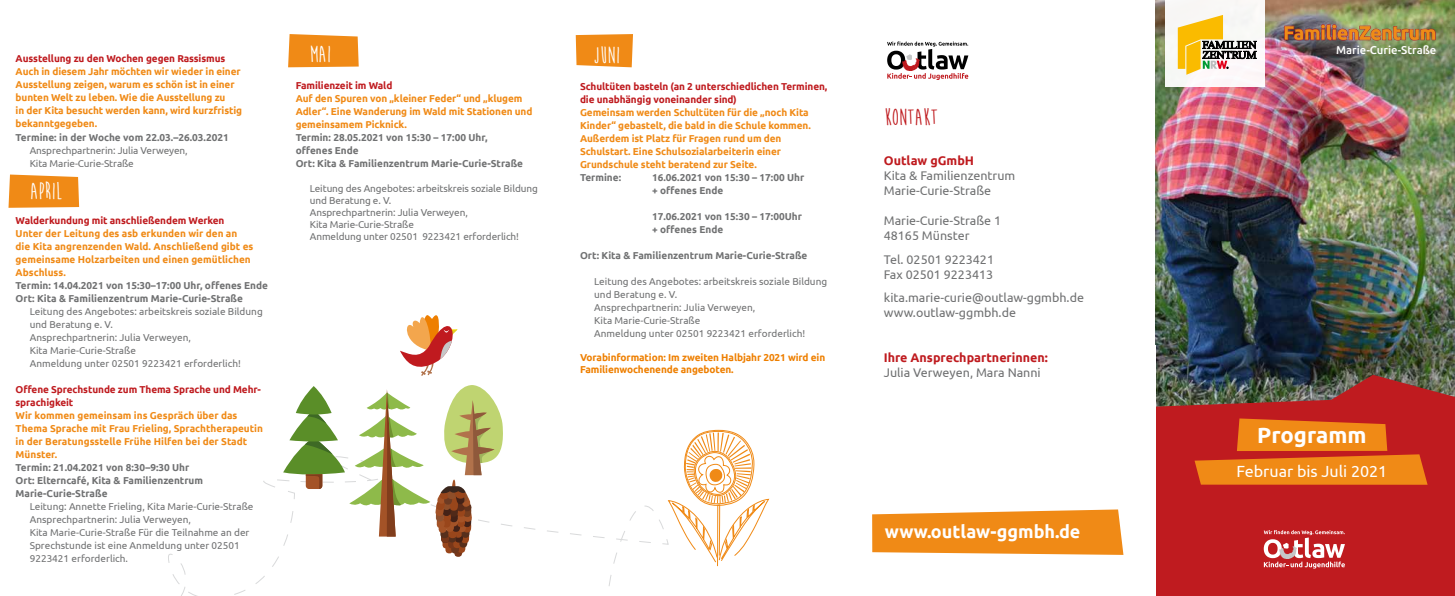
<style>
.page{position:relative;width:1455px;height:596px;background:#fff}
.page>*{position:absolute;margin:0;border:0;box-sizing:border-box;transform-origin:0 0}
.t1{font:700 24px "Moon Flower";letter-spacing:-.01em;color:#fff}
.t2{font:700 24px "Moon Flower";color:#bf1b1f}
.t3{font:700 22.1px "Ubuntu";color:#fff}
.t4{font:700 18px "Ubuntu";color:#fff}
.t5{font:16.1px "Ubuntu";color:#fff}
.t6{font:12.5px/15px "Ubuntu";color:#707172}
.t7{font:700 12.5px "Ubuntu";color:#bf1b1f}
.t8{font:500 11.3px "Ubuntu";color:#fff}
.t9{font:700 10px/13px "Ubuntu";letter-spacing:-.01em;color:#f08a16}
.t10{font:10px/13px "Ubuntu";color:#707172}
.t11{font:700 10px/13px "Ubuntu";color:#707172}
.t12{font:700 10px/13px "Ubuntu";letter-spacing:-.01em;color:#bf1b1f}
.t13{font:700 10px/12px "Ubuntu";letter-spacing:-.01em;color:#ee7f00}
</style>
<div class="page">
<svg style="left:575px;top:34px;width:58px;height:33px;background:#f19226"></svg>
<svg style="left:887px;top:41px;width:81px;height:39px"></svg>
<img style="left:1155px;top:0;width:299px;height:216px">
<img style="left:1155px;top:216px;width:299px;height:379px">
<svg style="left:1194px;top:418px;width:233px;height:66px;background:#e06618"></svg>
<svg style="left:1263px;top:529px;width:81px;height:39px"></svg>
<svg style="left:1264px;top:0;width:190px;height:8px;background:#8d7f54"></svg>
<div style="left:1165px;top:0;width:99px;height:86px;background:#f9f7f6"></div>
<img style="left:1177px;top:8px;width:277px;height:67px">
<svg style="left:872px;top:509px;width:251px;height:45px;background:#f1942a"></svg>
<svg style="left:400px;top:315px;width:58px;height:61px"></svg>
<svg style="left:288px;top:34px;width:71px;height:33px;background:#f09125"></svg>
<svg style="left:255px;top:385px;width:515px;height:201px"></svg>
<svg style="left:9px;top:174px;width:70px;height:34px;background:#f19328"></svg>
<p class="t12" style="left:16px;top:52px;width:211px">Ausstellung zu den Wochen gegen Rassismus</p>
<p class="t9" style="left:16px;top:65px;width:228px">Auch in diesem Jahr möchten wir wieder in einer Ausstellung zeigen, warum es schön ist in einer bunten Welt zu leben. Wie die Ausstellung zu<br>in der Kita besucht werden kann, wird kurzfristig bekanntgegeben.</p>
<p class="t11" style="left:16px;top:130px;width:215px">Termine: in der Woche vom 22.03.–26.03.2021</p>
<p class="t10" style="left:30px;top:143px;width:159px">Ansprechpartnerin: Julia Verweyen,<br>Kita Marie-Curie-Straße</p>
<h1 class="t1" style="left:30px;top:178px;width:34px">APRIL</h1>
<p class="t12" style="left:16px;top:213px;width:210px">Walderkundung mit anschließendem Werken</p>
<p class="t9" style="left:16px;top:226px;width:239px">Unter der Leitung des asb erkunden wir den an die Kita angrenzenden Wald. Anschließend gibt es gemeinsame Holzarbeiten und einen gemütlichen Abschluss.</p>
<p class="t11" style="left:16px;top:278px;width:254px">Termin: 14.04.2021 von 15:30–17:00 Uhr, offenes Ende<br>Ort: Kita &amp; Familienzentrum Marie-Curie-Straße</p>
<p class="t10" style="left:30px;top:304px;width:234px">Leitung des Angebotes: arbeitskreis soziale Bildung und Beratung e. V.<br>Ansprechpartnerin: Julia Verweyen,<br>Kita Marie-Curie-Straße<br>Anmeldung unter 02501 9223421 erforderlich!</p>
<p class="t12" style="left:16px;top:382px;width:247px">Offene Sprechstunde zum Thema Sprache und Mehr&shy;sprachigkeit</p>
<p class="t9" style="left:16px;top:408px;width:249px">Wir kommen gemeinsam ins Gespräch über das Thema Sprache mit Frau Frieling, Sprachtherapeutin in der Beratungsstelle Frühe Hilfen bei der Stadt Münster.</p>
<p class="t11" style="left:16px;top:460px;width:189px">Termin: 21.04.2021 von 8:30–9:30 Uhr<br>Ort: Elterncafé, Kita &amp; Familienzentrum<br>Marie-Curie-Straße</p>
<p class="t10" style="left:30px;top:499px;width:225px">Leitung: Annette Frieling, Kita Marie-Curie-Straße Ansprechpartnerin: Julia Verweyen,<br>Kita Marie-Curie-Straße Für die Teilnahme an der Sprechstunde ist eine Anmeldung unter 02501<br>9223421 erforderlich.</p>
<h1 class="t1" style="left:310px;top:41px;width:23px">MAI</h1>
<p class="t12" style="left:296px;top:79px;width:98px">Familienzeit im Wald</p>
<p class="t9" style="left:296px;top:92px;width:238px">Auf den Spuren von „kleiner Feder“ und „klugem<br>Adler“. Eine Wanderung im Wald mit Stationen und gemeinsamem Picknick.</p>
<p class="t11" style="left:296px;top:131px;width:229px">Termin: 28.05.2021 von 15:30 – 17:00 Uhr, offenes Ende<br>Ort: Kita &amp; Familienzentrum Marie-Curie-Straße</p>
<p class="t10" style="left:310px;top:182px;width:229px;line-height:12px">Leitung des Angebotes: arbeitskreis soziale Bildung und Beratung e. V.<br>Ansprechpartnerin: Julia Verweyen,<br>Kita Marie-Curie-Straße<br>Anmeldung unter 02501 9223421 erforderlich!</p>
<h1 class="t1" style="left:594px;top:42px;width:28px">JUNI</h1>
<p class="t12" style="left:580px;top:79px;width:249px">Schultüten basteln (an 2 unterschiedlichen Terminen, die unabhängig voneinander sind)</p>
<p class="t9" style="left:580px;top:105px;width:232px">Gemeinsam werden Schultüten für die „noch Kita Kinder“ gebastelt, die bald in die Schule kommen.<br>Außerdem ist Platz für Fragen rund um den Schulstart. Eine Schulsozialarbeiterin einer Grundschule steht beratend zur Seite.</p>
<p class="t11" style="left:580px;top:170px;width:43px">Termine:</p>
<p class="t11" style="left:652px;top:170px;width:154px">16.06.2021 von 15:30 – 17:00 Uhr + offenes Ende</p>
<p class="t11" style="left:652px;top:209px;width:151px">17.06.2021 von 15:30 – 17:00Uhr + offenes Ende</p>
<p class="t11" style="left:580px;top:248px;width:229px">Ort: Kita &amp; Familienzentrum Marie-Curie-Straße</p>
<p class="t10" style="left:594px;top:274px;width:234px">Leitung des Angebotes: arbeitskreis soziale Bildung und Beratung e. V.<br>Ansprechpartnerin: Julia Verweyen,<br>Kita Marie-Curie-Straße<br>Anmeldung unter 02501 9223421 erforderlich!</p>
<p class="t13" style="left:580px;top:351px;width:247px">Vorabinformation: Im zweiten Halbjahr 2021 wird ein<br>Familienwochenende angeboten.</p>
<h1 class="t2" style="left:884px;top:105px;width:55px">KONTAKT</h1>
<p class="t7" style="left:883px;top:153px;width:92px">Outlaw gGmbH</p>
<p class="t6" style="left:883px;top:168px;width:133px">Kita &amp; Familienzentrum<br>Marie-Curie-Straße</p>
<p class="t6" style="left:883px;top:213px;width:119px">Marie-Curie-Straße 1<br>48165 Münster</p>
<p class="t6" style="left:883px;top:251px;width:112px">Tel. 02501 9223421<br>Fax 02501 9223413</p>
<p class="t6" style="left:883px;top:290px;width:202px">kita.marie-curie@outlaw-ggmbh.de www.outlaw-ggmbh.de</p>
<p class="t7" style="left:883px;top:350px;width:166px">Ihre Ansprechpartnerinnen:</p>
<p class="t6" style="left:883px;top:365px;width:158px">Julia Verweyen, Mara Nanni</p>
<h3 class="t4" style="left:884px;top:520px;width:197px">www.outlaw-ggmbh.de</h3>
<p class="t8" style="left:1335px;top:42px;width:102px">Marie-Curie-Straße</p>
<h2 class="t3" style="left:1256px;top:421px;width:111px">Programm</h2>
<h3 class="t5" style="left:1236px;top:461px;width:152px">Februar bis Juli 2021</h3>
</div>
